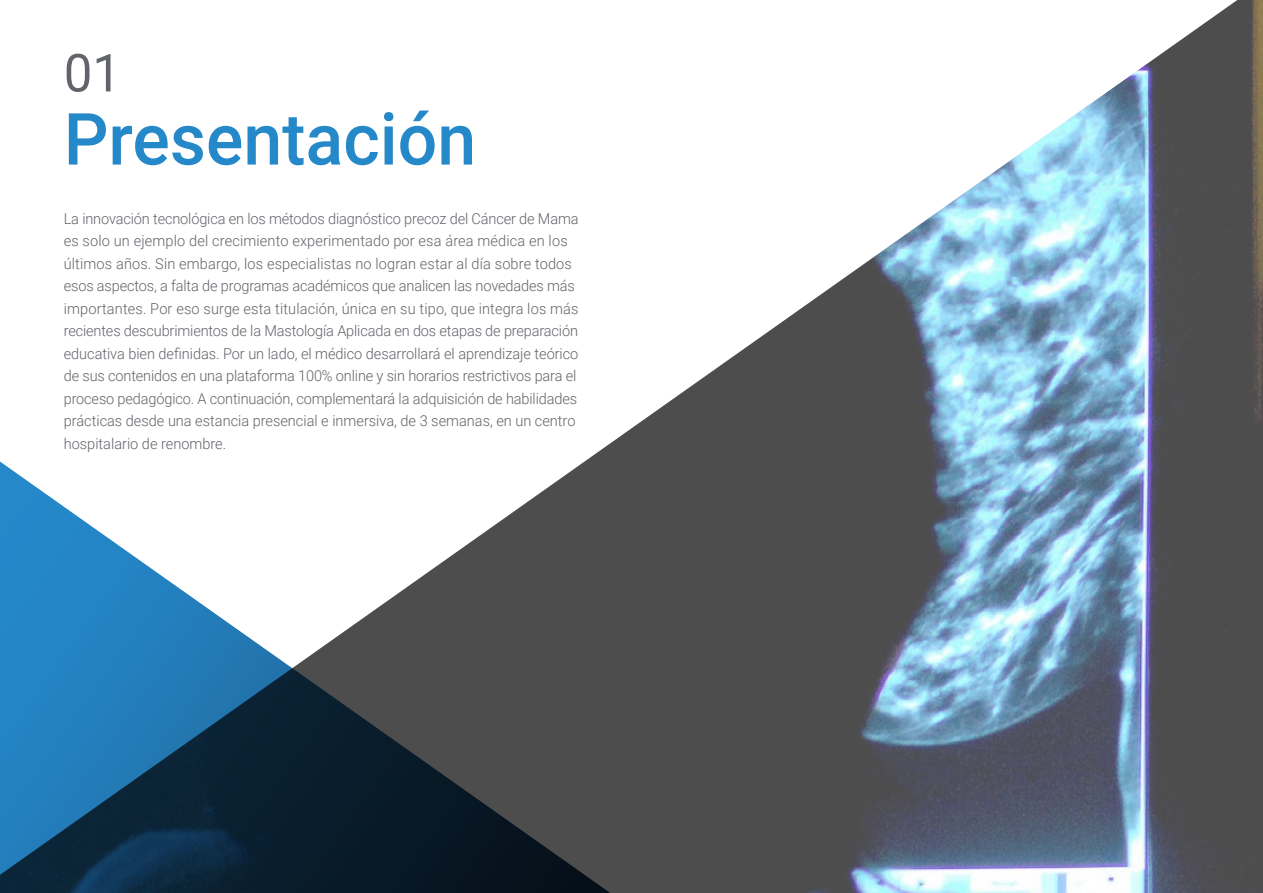
<style>
.page{position:relative;width:1263px;height:893px;background:#fff}
.page>*{position:absolute;margin:0;border:0;box-sizing:border-box;transform-origin:0 0}
.t1{font:500 72px "Roboto";color:#2488c9}
.t2{font:52.5px "Roboto";color:#61646a}
.t3{font:300 15px/22.5px "Roboto";letter-spacing:-.01em;color:#61646a}
</style>
<div class="page">
<img style="left:606px;top:0;width:657px;height:893px">
<svg style="left:0;top:446px;width:640px;height:447px"></svg>
<h2 class="t2" style="left:64px;top:36px;width:59px">01</h2>
<h1 class="t1" style="left:64px;top:89px;width:414px">Presentación</h1>
<p class="t3" style="left:64px;top:207px;width:516px">La innovación tecnológica en los métodos diagnóstico precoz del Cáncer de Mama es solo un ejemplo del crecimiento experimentado por esa área médica en los últimos años. Sin embargo, los especialistas no logran estar al día sobre todos esos aspectos, a falta de programas académicos que analicen las novedades más importantes. Por eso surge esta titulación, única en su tipo, que integra los más recientes descubrimientos de la Mastología Aplicada en dos etapas de preparación educativa bien definidas. Por un lado, el médico desarrollará el aprendizaje teórico de sus contenidos en una plataforma 100% online y sin horarios restrictivos para el proceso pedagógico. A continuación, complementará la adquisición de habilidades prácticas desde una estancia presencial e inmersiva, de 3 semanas, en un centro hospitalario de renombre.</p>
</div>
